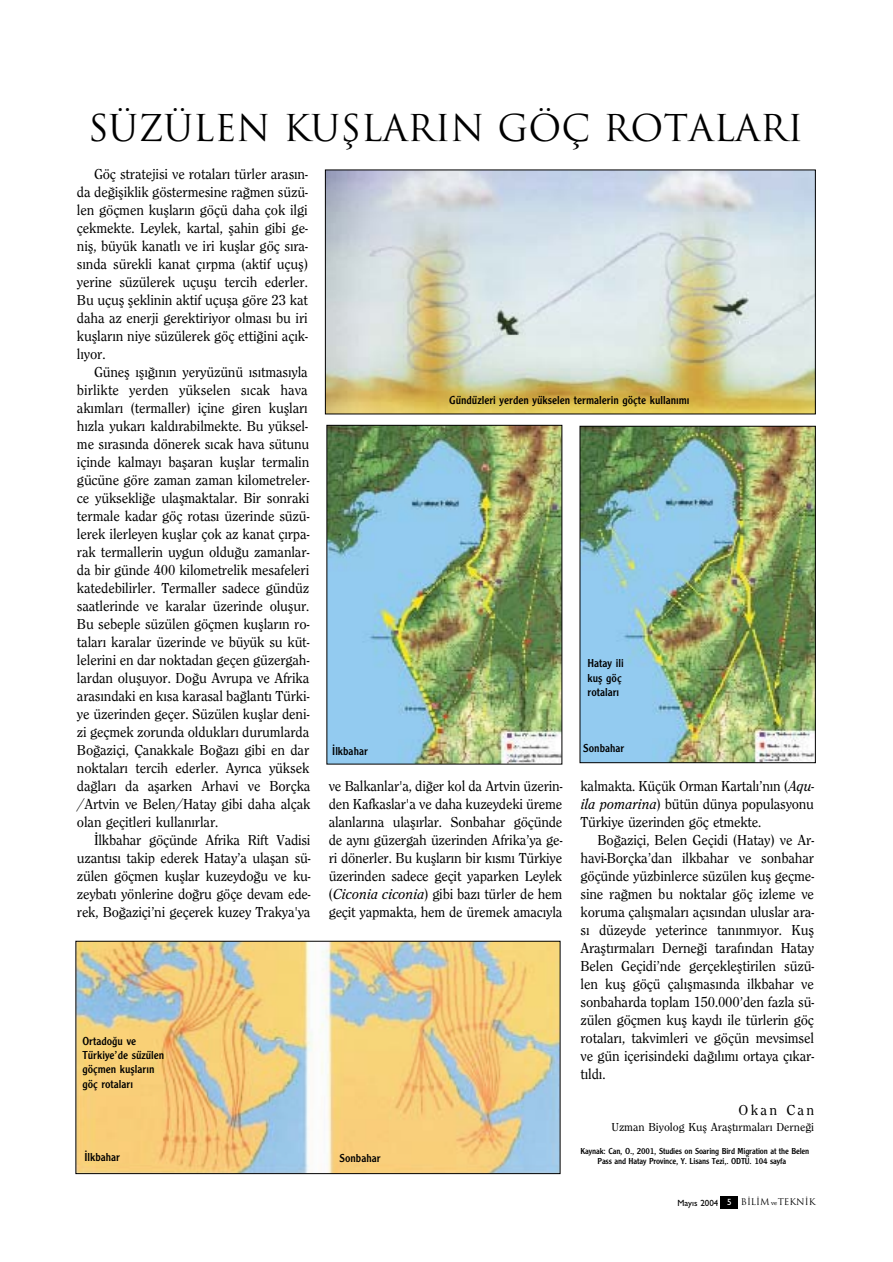
<style>
.page{position:relative;width:893px;height:1262px;background:#fff}
.page>*{position:absolute;margin:0;border:0;box-sizing:border-box;transform-origin:0 0}
.t1{font:36px "Trajan";color:#000}
.t2{font:500 15px/18px "Clearface";letter-spacing:-.01em;color:#000;text-align:justify}
.t3{font:12px/14.4px "Clearface Gothic";color:#000}
.t4{font:500 12px "Clearface";color:#000}
.t5{font:9px/10.8px "Clearface Gothic";letter-spacing:-.015em;color:#000}
.t6{font:9px "Trajan";color:#000}
.s1{font-weight:400;font-style:italic}
.s2{font-family:"Gill Sans";font-weight:500}
.s3{font-family:"Gill Sans";font-weight:500;color:#fff}
.s4{font-family:"Bookman Old Style";font-size:6px}
</style>
<div class="page">
<div style="left:721px;top:1196px;width:17px;height:13px;background:#000"></div>
<img style="left:327px;top:172px;width:486px;height:240px">
<img style="left:77px;top:942px;width:481px;height:230px">
<div style="left:75px;top:940px;width:485px;height:234px;border:1px solid #000"></div>
<img style="left:328px;top:427px;width:232px;height:335px">
<img style="left:581px;top:428px;width:232px;height:333px">
<div style="left:579px;top:426px;width:236px;height:337px;border:1px solid #000"></div>
<h1 class="t1" style="left:88px;top:107px;width:716px">SÜZÜLEN KUFLLAR›N GÖÇ ROTALAR›</h1>
<p class="t2" style="left:77px;top:166px;width:232px;text-indent:17px">Göç stratejisi ve rotalar› türler aras›n&shy;da de¤ifliklik göstermesine ra¤men süzü&shy;len göçmen kufllar›n göçü daha çok ilgi çekmekte. Leylek, kartal, flahin gibi ge&shy;nifl, büyük kanatl› ve iri kufllar göç s›ra&shy;s›nda sürekli kanat ç›rpma (aktif uçufl) yerine süzülerek uçuflu tercih ederler.<br>Bu uçufl fleklinin aktif uçufla göre 23 kat daha az enerji gerektiriyor olmas› bu iri kufllar›n niye süzülerek göç etti¤ini aç›k&shy;l›yor.</p>
<p class="t2" style="left:77px;top:364px;width:235px;text-align:left;text-indent:17px">Günefl ›fl›¤›n›n yeryüzünü ›s›tmas›yla birlikte yerden yükselen s›cak hava ak›mlar› (termaller) içine giren kufllar› h›zla yukar› kald›rabilmekte. Bu yüksel&shy;me s›ras›nda dönerek s›cak hava sütunu içinde kalmay› baflaran kufllar termalin gücüne göre zaman zaman kilometreler&shy;ce yüksekli¤e ulaflmaktalar. Bir sonraki termale kadar göç rotas› üzerinde süzü&shy;lerek ilerleyen kufllar çok az kanat ç›rpa&shy;rak termallerin uygun oldu¤u zamanlar&shy;da bir günde 400 kilometrelik mesafeleri katedebilirler. Termaller sadece gündüz saatlerinde ve karalar üzerinde oluflur.<br>Bu sebeple süzülen göçmen kufllar›n ro&shy;talar› karalar üzerinde ve büyük su küt&shy;lelerini en dar noktadan geçen güzergah&shy;lardan olufluyor. Do¤u Avrupa ve Afrika aras›ndaki en k›sa karasal ba¤lant› Türki&shy;ye üzerinden geçer. Süzülen kufllar deni&shy;zi geçmek zorunda olduklar› durumlarda Bo¤aziçi, Çanakkale Bo¤az› gibi en dar noktalar› tercih ederler. Ayr›ca yüksek da¤lar› da aflarken Arhavi ve Borçka /Artvin ve Belen/Hatay gibi daha alçak olan geçitleri kullan›rlar.</p>
<p class="t2" style="left:77px;top:832px;width:235px;text-indent:17px">‹lkbahar göçünde Afrika Rift Vadisi uzant›s› takip ederek Hatay’a ulaflan sü&shy;zülen göçmen kufllar kuzeydo¤u ve ku&shy;zeybat› yönlerine do¤ru göçe devam ede&shy;rek, Bo¤aziçi’ni geçerek kuzey Trakya'ya</p>
<p class="t3" style="left:82px;top:1034px;width:83px">Ortado¤u ve<br>Türkiye’de süzülen göçmen kufllar›n göç rotalar›</p>
<p class="t3" style="left:84px;top:1151px;width:37px">‹lkbahar</p>
<p class="t3" style="left:449px;top:394px;width:242px">Gündüzleri yerden yükselen termalerin göçte kullan›m›</p>
<p class="t3" style="left:332px;top:744px;width:37px">‹lkbahar</p>
<p class="t3" style="left:587px;top:657px;width:38px">Hatay ili kufl göç rotalar›</p>
<p class="t3" style="left:583px;top:741px;width:43px">Sonbahar</p>
<p class="t2" style="left:329px;top:778px;width:235px">ve Balkanlar'a, di¤er kol da Artvin üzerin&shy;den Kafkaslar'a ve daha kuzeydeki üreme alanlar›na ulafl›rlar. Sonbahar göçünde de ayn› güzergah üzerinden Afrika’ya ge&shy;ri dönerler. Bu kufllar›n bir k›sm› Türkiye üzerinden sadece geçit yaparken Leylek (<span class="s1">Ciconia ciconia</span>) gibi baz› türler de hem geçit yapmakta, hem de üremek amac›yla</p>
<p class="t2" style="left:580px;top:778px;width:235px">kalmakta. Küçük Orman Kartal›’n›n (<span class="s1">Aqu&shy;ila pomarina</span>) bütün dünya populasyonu Türkiye üzerinden göç etmekte.</p>
<p class="t2" style="left:580px;top:832px;width:235px;text-indent:17px">Bo¤aziçi, Belen Geçidi (Hatay) ve Ar&shy;havi-Borçka’dan ilkbahar ve sonbahar göçünde yüzbinlerce süzülen kufl geçme&shy;sine ra¤men bu noktalar göç izleme ve koruma çal›flmalar› aç›s›ndan uluslar ara&shy;s› düzeyde yeterince tan›nm›yor. Kufl Araflt›rmalar› Derne¤i taraf›ndan Hatay Belen Geçidi’nde gerçeklefltirilen süzü&shy;len kufl göçü çal›flmas›nda ilkbahar ve sonbaharda toplam 150.000’den fazla sü&shy;zülen göçmen kufl kayd› ile türlerin göç rotalar›, takvimleri ve göçün mevsimsel ve gün içerisindeki da¤›l›m› ortaya ç›kar&shy;t›ld›.</p>
<p class="t2" style="left:738px;top:1102px;width:77px">Okan Can</p>
<p class="t4" style="left:611px;top:1122px;width:204px">Uzman Biyolog Kufl Araflt›rmalar› Derne¤i</p>
<p class="t5" style="left:597px;top:1146px;width:213px;text-indent:-17px">Kaynak: Can, O., 2001, Studies on Soaring Bird Migration at the Belen<br>Pass and Hatay Province, Y. Lisans Tezi,. ODTÜ. 104 sayfa</p>
<p class="t3" style="left:339px;top:1151px;width:43px">Sonbahar</p>
<p class="t6" style="left:677px;top:1196px;width:139px"><span class="s2">May›s 2004</span> <span class="s3">5</span> B‹L‹M <span class="s4">ve</span>TEKN‹K</p>
</div>
